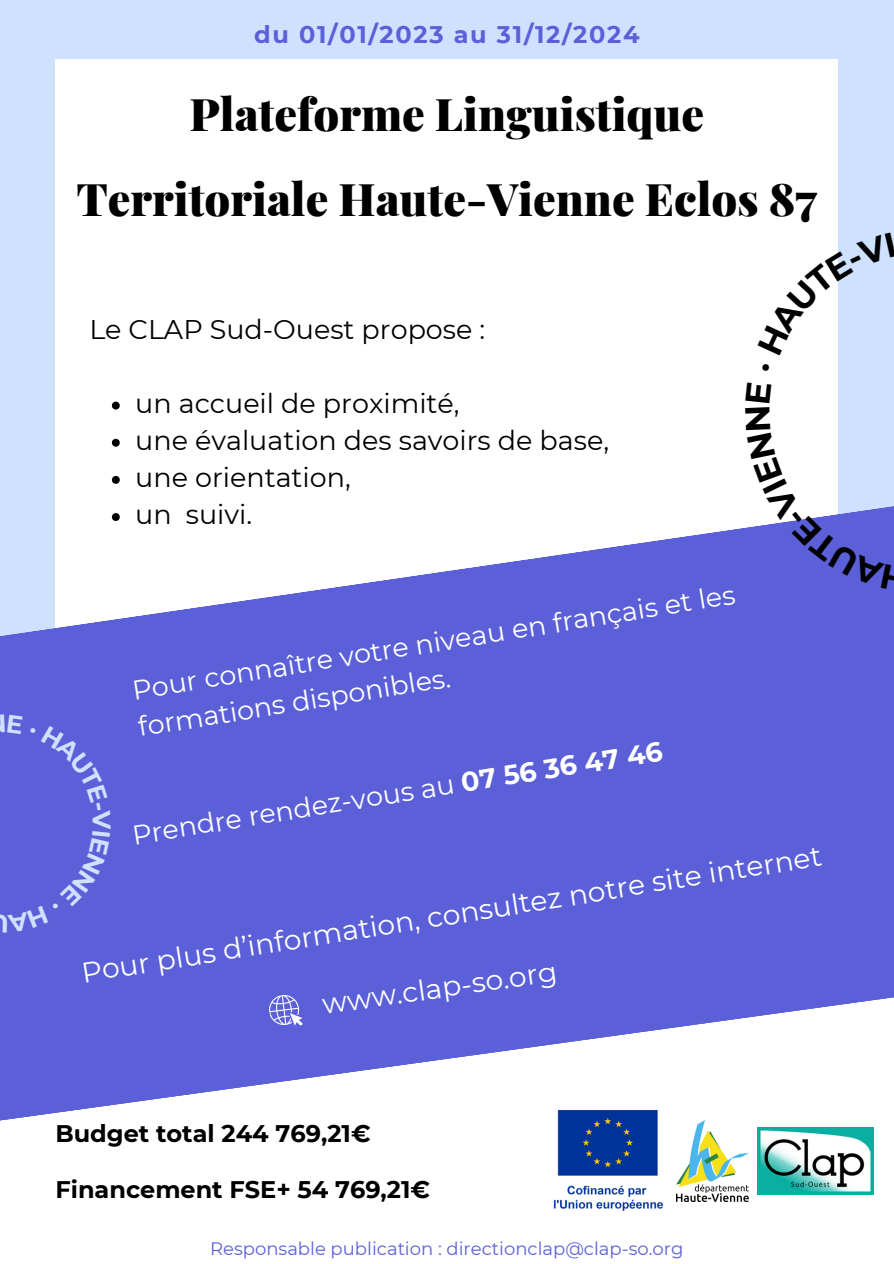
<style>
.page{position:relative;width:894px;height:1264px;background:#fff}
.page>*{position:absolute;margin:0;border:0;box-sizing:border-box;transform-origin:0 0}
.t1{font:900 45px/85.5px "Playfair Display";color:#000;text-align:center}
.t2{font:28.2px "Montserrat";color:#fff}
.t3{font:27px "Montserrat";color:#000}
.t4{font:27px/37.3px "Montserrat";color:#fff}
.t5{font:700 24px "Montserrat";color:#000}
.t6{font:700 24px "Montserrat";letter-spacing:.07em;color:#5b60d8}
.t7{font:18px "Montserrat";color:#5b60d8}
.s1{font-weight:700}
</style>
<div class="page">
<div style="left:0;top:0;width:893px;height:1263px;background:#cee1ff"></div>
<div style="left:55px;top:60px;width:783px;height:432px;background:#fff"></div>
<img style="left:0;top:492px;width:893px;height:771px">
<svg style="left:744px;top:382px;width:140px;height:205px"></svg>
<svg style="left:761px;top:363px;width:8px;height:9px"></svg>
<svg style="left:757px;top:232px;width:137px;height:123px"></svg>
<div style="left:7px;top:714px;width:104px;height:218px;background:#5b60d8"></div>
<p class="t6" style="left:254px;top:20px;width:387px">du 01/01/2023 au 31/12/2024</p>
<p class="t1" style="left:76px;top:69px;width:741px">Plateforme Linguistique<br>Territoriale Haute-Vienne Eclos 87</p>
<p class="t3" style="left:89px;top:312px;width:397px">Le CLAP Sud-Ouest propose :</p>
<h3 class="t3" style="left:135px;top:387px;width:326px">un accueil de proximité,</h3>
<h3 class="t3" style="left:135px;top:424px;width:475px">une évaluation des savoirs de base,</h3>
<h3 class="t3" style="left:135px;top:461px;width:217px">une orientation,</h3>
<h3 class="t3" style="left:135px;top:498px;width:118px">un suivi.</h3>
<p class="t4" style="left:130px;top:671px;width:611px;rotate:-9deg">Pour connaître votre niveau en français et les formations disponibles.</p>
<p class="t4" style="left:130px;top:816px;width:537px;rotate:-9deg">Prendre rendez-vous au <span class="s1">07 56 36 47 46</span></p>
<h5 class="t2" style="left:79px;top:955px;width:750px;rotate:-9deg">Pour plus d’information, consultez notre site internet</h5>
<h5 class="t2" style="left:320px;top:987px;width:238px;rotate:-8deg">www.clap-so.org</h5>
<p class="t5" style="left:55px;top:1118px;width:316px">Budget total 244 769,21€</p>
<p class="t5" style="left:55px;top:1174px;width:376px">Financement FSE+ 54 769,21€</p>
<p class="t7" style="left:210px;top:1237px;width:474px">Responsable publication : directionclap@clap-so.org</p>
</div>
